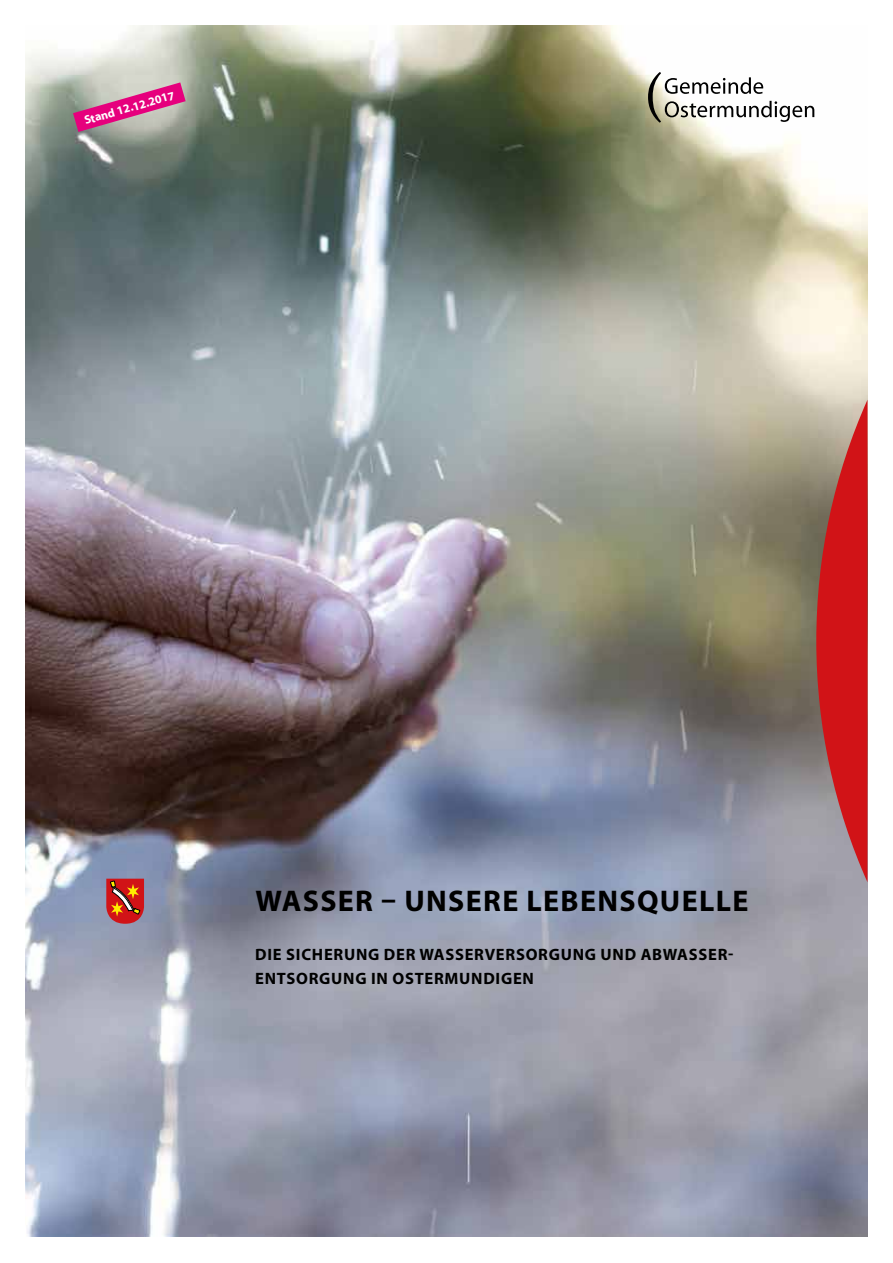
<style>
.page{position:relative;width:893px;height:1263px;background:#fff}
.page>*{position:absolute;margin:0;border:0;box-sizing:border-box;transform-origin:0 0}
.t1{font:700 30px "Myriad Pro";letter-spacing:.045em;color:#000}
.t2{font:700 16.5px/24px "Myriad Pro";letter-spacing:.045em;color:#000}
.t3{font:700 12px "Myriad Pro";color:#fff}
</style>
<div class="page">
<img style="left:26px;top:26px;width:841px;height:1210px">
<svg style="left:816px;top:400px;width:51px;height:482px;background:#bf4242"></svg>
<svg style="left:648px;top:72px;width:166px;height:51px"></svg>
<svg style="left:106px;top:879px;width:38px;height:45px;background:#c13c2d"></svg>
<svg style="left:73px;top:82px;width:113px;height:50px;background:#c8729b"></svg>
<p class="t3" style="left:82px;top:113px;width:95px;rotate:-16deg">Stand 12.12.2017</p>
<h1 class="t1" style="left:255px;top:881px;width:494px">WASSER – UNSERE LEBENSQUELLE</h1>
<p class="t2" style="left:255px;top:942px;width:480px">DIE SICHERUNG DER WASSERVERSORGUNG UND ABWASSER-<br>ENTSORGUNG IN OSTERMUNDIGEN</p>
</div>
